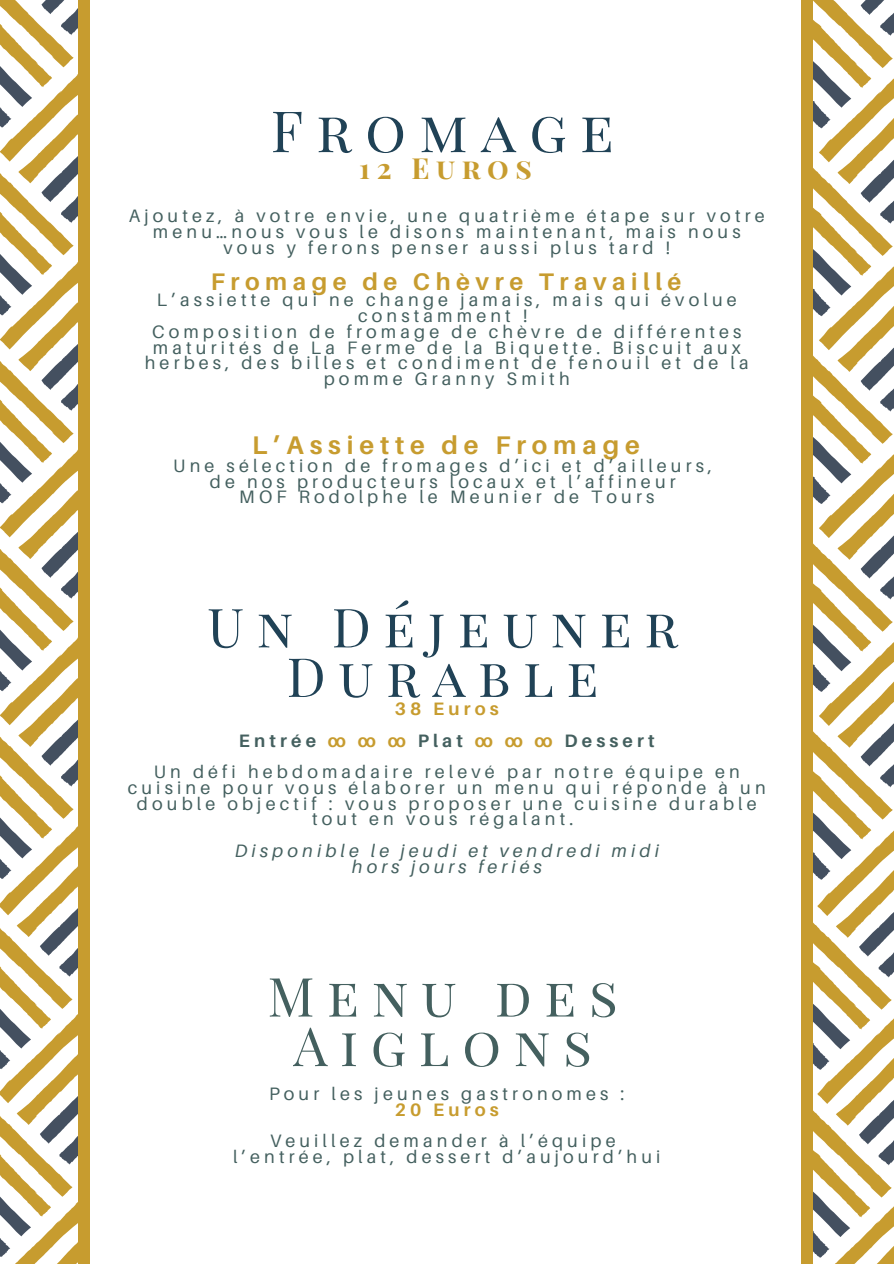
<style>
.page{position:relative;width:894px;height:1264px;background:#fff}
.page>*{position:absolute;margin:0;border:0;box-sizing:border-box;transform-origin:0 0}
.t1{font:57px "Playfair Display SC";letter-spacing:.23em;color:#204256}
.t2{font:54px/49.5px "Playfair Display SC";letter-spacing:.23em;color:#204256;text-align:center}
.t3{font:54px/49.5px "Playfair Display SC";letter-spacing:.23em;color:#44605f;text-align:center}
.t4{font:700 28.5px "Playfair Display SC";letter-spacing:.23em;color:#c79c2f}
.t5{font:700 25.5px "Aileron";letter-spacing:.23em;color:#c79c2f}
.t6{font:700 24px "Aileron";letter-spacing:.23em;color:#c79c2f}
.t7{font:18px/15.8px "Aileron";letter-spacing:.23em;color:#44605f;text-align:center}
.t8{font:italic 18px "Aileron";letter-spacing:.23em;color:#44605f}
.t9{font:700 18px "Aileron";letter-spacing:.23em;color:#44605f}
.t10{font:700 18px "Aileron";letter-spacing:.23em;color:#c79c2f}
.s1{color:#c79c2f}
</style>
<div class="page">
<svg style="left:0;top:0;width:78px;height:1263px"></svg>
<div style="left:78px;top:0;width:12px;height:1263px;background:#c79c2f"></div>
<svg style="left:812px;top:0;width:81px;height:1263px"></svg>
<div style="left:800px;top:0;width:12px;height:1263px;background:#c79c2f"></div>
<p class="t1" style="left:271px;top:90px;width:344px">Fromage</p>
<p class="t4" style="left:359px;top:148px;width:174px">12 Euros</p>
<h1 class="t7" style="left:129px;top:207px;width:637px">Ajoutez, à votre envie, une quatrième étape sur votre menu…nous vous le disons maintenant, mais nous vous y ferons penser aussi plus tard !</h1>
<p class="t6" style="left:211px;top:266px;width:472px">Fromage de Chèvre Travaillé</p>
<p class="t7" style="left:157px;top:292px;width:581px">L’assiette qui ne change jamais, mais qui évolue constamment !</p>
<p class="t7" style="left:145px;top:323px;width:605px">Composition de fromage de chèvre de différentes maturités de La Ferme de la Biquette. Biscuit aux herbes, des billes et condiment de fenouil et de la pomme Granny Smith</p>
<p class="t5" style="left:252px;top:429px;width:389px">L’Assiette de Fromage</p>
<p class="t7" style="left:173px;top:457px;width:540px">Une sélection de fromages d’ici et d’ailleurs,</p>
<p class="t7" style="left:210px;top:473px;width:467px">de nos producteurs locaux et l’affineur</p>
<p class="t7" style="left:239px;top:489px;width:416px">MOF Rodolphe le Meunier de Tours</p>
<p class="t2" style="left:207px;top:600px;width:472px">Un Déjeuner<br>Durable</p>
<p class="t10" style="left:395px;top:697px;width:105px">38 Euros</p>
<h1 class="t9" style="left:239px;top:729px;width:417px">Entrée <span class="s1">∞ ∞ ∞</span> Plat <span class="s1">∞ ∞ ∞</span> Dessert</h1>
<h2 class="t7" style="left:128px;top:763px;width:639px">Un défi hebdomadaire relevé par notre équipe en cuisine pour vous élaborer un menu qui réponde à un double objectif : vous proposer une cuisine durable tout en vous régalant.</h2>
<p class="t8" style="left:235px;top:839px;width:425px">Disponible le jeudi et vendredi midi</p>
<p class="t8" style="left:352px;top:855px;width:191px">hors jours feriés</p>
<p class="t3" style="left:267px;top:969px;width:351px">Menu des<br>Aiglons</p>
<h1 class="t7" style="left:269px;top:1085px;width:357px">Pour les jeunes gastronomes :</h1>
<p class="t10" style="left:395px;top:1098px;width:105px">20 Euros</p>
<p class="t7" style="left:270px;top:1132px;width:347px">Veuillez demander à l’équipe</p>
<p class="t7" style="left:233px;top:1148px;width:429px">l’entrée, plat, dessert d’aujourd’hui</p>
</div>
